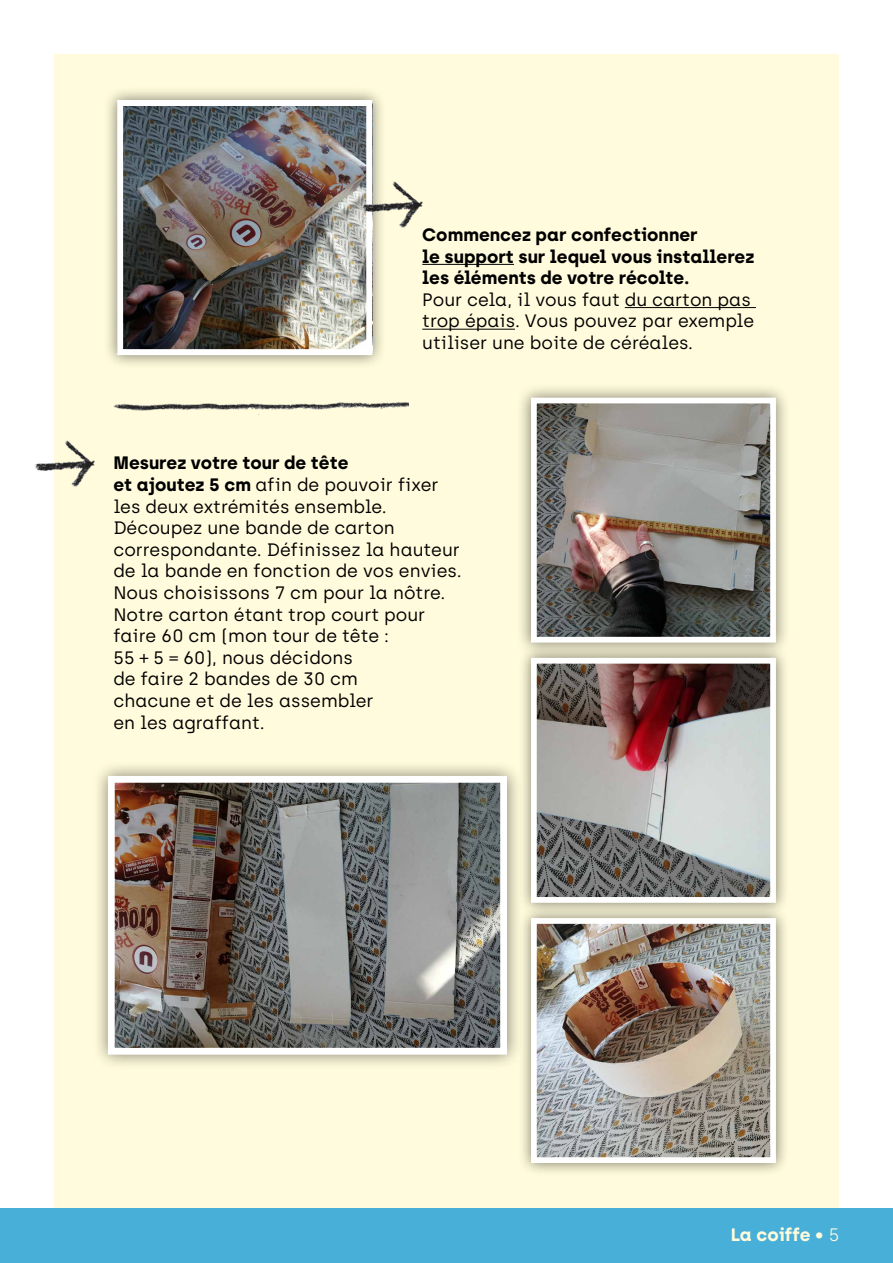
<style>
.page{position:relative;width:893px;height:1263px;background:#fff}
.page>*{position:absolute;margin:0;border:0;box-sizing:border-box;transform-origin:0 0}
.t1{font:18px/21.6px "Archia";color:#000}
.t2{font:700 18px/21.6px "Archia";color:#000}
.t3{font:700 18px "Archia";color:#fffbdc}
.s1{font-weight:700}
.s2{font-weight:300}
</style>
<div class="page">
<div style="left:54px;top:54px;width:785px;height:1155px;background:#fffbdc"></div>
<div style="left:0;top:1209px;width:893px;height:54px;background:#47afd8"></div>
<hr style="left:422px;top:264px;width:92px;height:1px;background:#000">
<hr style="left:625px;top:307px;width:131px;height:1px;background:#000">
<hr style="left:422px;top:329px;width:93px;height:1px;background:#000">
<div style="left:103px;top:86px;width:283px;height:283px;background:#000;opacity:.5"></div>
<img style="left:124px;top:107px;width:241px;height:241px">
<div style="left:117px;top:100px;width:255px;height:255px;border:6px solid #fff"></div>
<img style="left:361px;top:181px;width:61px;height:47px">
<img style="left:35px;top:440px;width:60px;height:47px">
<div style="left:516px;top:383px;width:274px;height:274px;background:#000;opacity:.5"></div>
<img style="left:538px;top:405px;width:231px;height:231px">
<div style="left:531px;top:398px;width:245px;height:245px;border:6px solid #fff"></div>
<div style="left:517px;top:644px;width:272px;height:272px;background:#000;opacity:.5"></div>
<img style="left:538px;top:665px;width:231px;height:231px">
<div style="left:531px;top:658px;width:245px;height:245px;border:6px solid #fff"></div>
<div style="left:92px;top:760px;width:431px;height:311px;background:#000;opacity:.5"></div>
<img style="left:116px;top:784px;width:383px;height:263px">
<div style="left:108px;top:776px;width:399px;height:279px;border:7px solid #fff"></div>
<div style="left:517px;top:904px;width:272px;height:272px;background:#000;opacity:.5"></div>
<img style="left:538px;top:925px;width:231px;height:231px">
<div style="left:531px;top:918px;width:245px;height:245px;border:6px solid #fff"></div>
<img style="left:113px;top:402px;width:296px;height:13px">
<p class="t2" style="left:422px;top:223px;width:334px">Commencez par confectionner<br>le support sur lequel vous installerez les éléments de votre récolte.</p>
<p class="t1" style="left:422px;top:289px;width:333px">Pour cela, il vous faut du carton pas trop épais. Vous pouvez par exemple utiliser une boite de céréales.</p>
<p class="t1" style="left:113px;top:452px;width:350px"><span class="s1">Mesurez votre tour de tête<br>et ajoutez 5 cm</span> afin de pouvoir fixer les deux extrémités ensemble.<br>Découpez une bande de carton correspondante. Définissez la hauteur de la bande en fonction de vos envies.<br>Nous choisissons 7 cm pour la nôtre.<br>Notre carton étant trop court pour faire 60 cm (mon tour de tête :<br>55 + 5 = 60), nous décidons<br>de faire 2 bandes de 30 cm<br>chacune et de les assembler<br>en les agraffant.</p>
<p class="t3" style="left:731px;top:1224px;width:111px">La coiffe <span class="s2">• 5</span></p>
</div>
